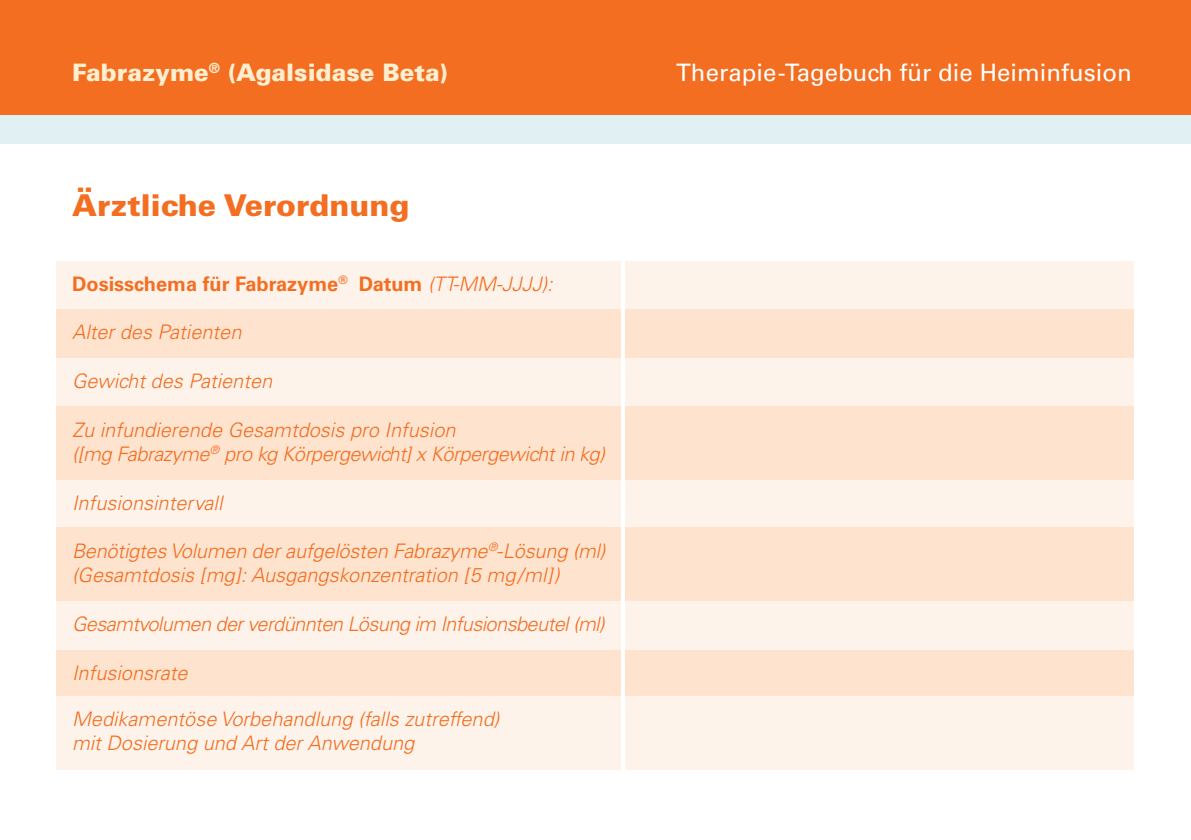
<style>
.page{position:relative;width:1191px;height:840px;background:#fff}
.page>*{position:absolute;margin:0;border:0;box-sizing:border-box;transform-origin:0 0}
.t1{font:900 30px "Univers LT Std";color:#f36e21}
.t2{font:24px "Univers";color:#fff}
.t3{font:900 24px "Univers";color:#feefd0}
.t4{font:italic 300 20px/24px "Univers LT";color:#f36e21}
.t5{font:italic 300 20px/24px "Univers LT";letter-spacing:-.02em;color:#f36e21}
.t6{font:italic 300 20px "Univers LT";letter-spacing:-.03em;color:#f36e21}
.t7{font:700 20px "Univers";color:#f36e21}
.s1{font-family:"Univers LT";font-weight:300;font-style:italic}
</style>
<div class="page">
<div style="left:57px;top:357px;width:1077px;height:48px;background:#fef3ea"></div>
<div style="left:57px;top:261px;width:1077px;height:48px;background:#fef3ea"></div>
<div style="left:57px;top:479px;width:1077px;height:48px;background:#fef3ea"></div>
<div style="left:57px;top:309px;width:1077px;height:48px;background:#fee3ce"></div>
<div style="left:57px;top:406px;width:1077px;height:73px;background:#fee3ce"></div>
<div style="left:0;top:0;width:1191px;height:115px;background:#f36e21"></div>
<div style="left:0;top:115px;width:1191px;height:28px;background:#e0f0f3"></div>
<div style="left:57px;top:648px;width:1077px;height:48px;background:#fee3ce"></div>
<div style="left:57px;top:527px;width:1077px;height:73px;background:#fee3ce"></div>
<div style="left:57px;top:600px;width:1077px;height:48px;background:#fef3ea"></div>
<div style="left:57px;top:695px;width:1077px;height:73px;background:#fef3ea"></div>
<hr style="left:621px;top:241px;width:4px;height:546px;background:#fff">
<p class="t3" style="left:72px;top:57px;width:377px">Fabrazyme<sup>®</sup> (Agalsidase Beta)</p>
<p class="t2" style="left:676px;top:58px;width:457px">Therapie-Tagebuch für die Heiminfusion</p>
<h1 class="t1" style="left:72px;top:186px;width:339px">Ärztliche Verordnung</h1>
<p class="t7" style="left:72px;top:272px;width:482px">Dosisschema für Fabrazyme<sup>®</sup> Datum <span class="s1">(TT-MM-JJJJ):</span></p>
<p class="t4" style="left:72px;top:320px;width:171px">Alter des Patienten</p>
<p class="t4" style="left:72px;top:368px;width:202px">Gewicht des Patienten</p>
<p class="t5" style="left:72px;top:417px;width:534px">Zu infundierende Gesamtdosis pro Infusion<br>([mg Fabrazyme<sup>®</sup> pro kg Körpergewicht] x Körpergewicht in kg)</p>
<p class="t4" style="left:72px;top:490px;width:152px">Infusionsintervall</p>
<p class="t4" style="left:72px;top:538px;width:535px">Benötigtes Volumen der aufgelösten Fabrazyme<sup>®</sup>-Lösung (ml) (Gesamtdosis [mg]: Ausgangskonzentration [5 mg/ml])</p>
<p class="t6" style="left:72px;top:611px;width:534px">Gesamtvolumen der verdünnten Lösung im Infusionsbeutel (ml)</p>
<p class="t4" style="left:72px;top:660px;width:117px">Infusionsrate</p>
<p class="t4" style="left:72px;top:706px;width:429px">Medikamentöse Vorbehandlung (falls zutreffend) mit Dosierung und Art der Anwendung</p>
</div>
